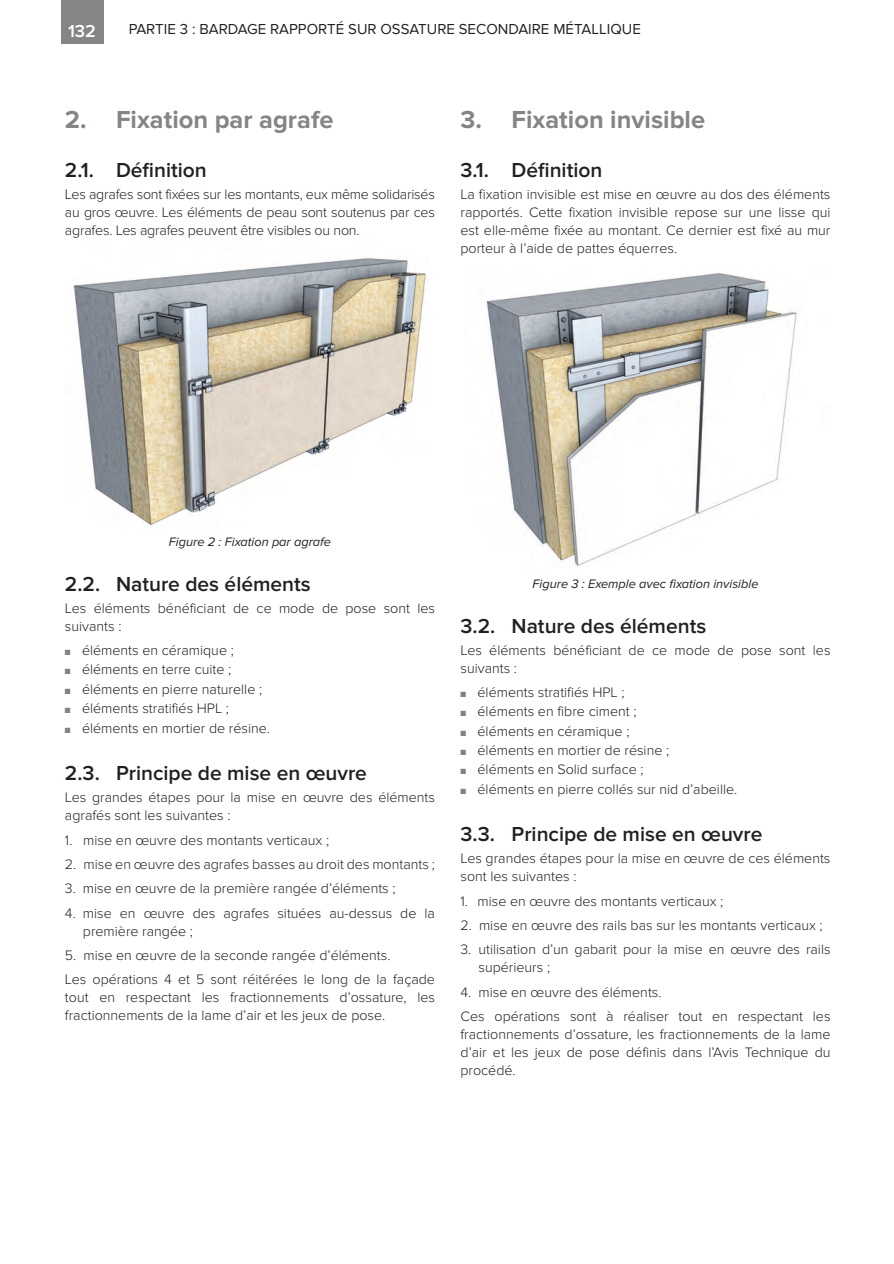
<style>
.page{position:relative;width:894px;height:1264px;background:#fff}
.page>*{position:absolute;margin:0;border:0;box-sizing:border-box;transform-origin:0 0}
.t1{font:700 25.5px "Proxima Nova";color:#838683}
.t2{font:600 21px "Proxima Nova";color:#231f20}
.t3{font:600 18px "Proxima Nova";color:#fff}
.t4{font:15px "Proxima Nova";color:#231f20}
.t5{font:300 14.25px/18px "Proxima Nova";color:#231f20}
.t6{font:italic 12.75px "Proxima Nova";color:#231f20}
.t7{font:7.5px "Zapf Dingbats Std";color:#808285}
.s1{color:#808285}
</style>
<div class="page">
<div style="left:61px;top:0;width:42px;height:44px;background:#838683"></div>
<img style="left:73px;top:258px;width:356px;height:268px">
<img style="left:485px;top:273px;width:312px;height:295px">
<p class="t3" style="left:68px;top:20px;width:29px">132</p>
<p class="t4" style="left:129px;top:21px;width:513px">PARTIE 3 : BARDAGE RAPPORTÉ SUR OSSATURE SECONDAIRE MÉTALLIQUE</p>
<h1 class="t1" style="left:65px;top:104px;width:270px">2. Fixation par agrafe</h1>
<h2 class="t2" style="left:65px;top:158px;width:143px">2.1. Définition</h2>
<p class="t5" style="left:65px;top:186px;width:371px;text-align:justify">Les agrafes sont fixées sur les montants, eux même solidarisés au gros œuvre. Les éléments de peau sont soutenus par ces agrafes. Les agrafes peuvent être visibles ou non.</p>
<h1 class="t1" style="left:460px;top:104px;width:246px">3. Fixation invisible</h1>
<h2 class="t2" style="left:460px;top:158px;width:143px">3.1. Définition</h2>
<p class="t5" style="left:460px;top:186px;width:371px;text-align:justify">La fixation invisible est mise en œuvre au dos des éléments rapportés. Cette fixation invisible repose sur une lisse qui est elle-même fixée au montant. Ce dernier est fixé au mur porteur à l’aide de pattes équerres.</p>
<p class="t6" style="left:169px;top:535px;width:164px">Figure 2 : Fixation par agrafe</p>
<h2 class="t2" style="left:65px;top:572px;width:247px">2.2. Nature des éléments</h2>
<p class="t5" style="left:65px;top:600px;width:371px">Les éléments bénéficiant de ce mode de pose sont les suivants :</p>
<p class="t7" style="left:71px;top:649px;width:4px">■</p>
<p class="t5" style="left:65px;top:641px;width:170px"><span class="s1">■</span> éléments en céramique ;</p>
<p class="t5" style="left:65px;top:661px;width:168px"><span class="s1">■</span> éléments en terre cuite ;</p>
<p class="t7" style="left:71px;top:688px;width:4px">■</p>
<p class="t5" style="left:65px;top:680px;width:199px"><span class="s1">■</span> éléments en pierre naturelle ;</p>
<p class="t5" style="left:65px;top:700px;width:166px"><span class="s1">■</span> éléments stratifiés HPL ;</p>
<p class="t7" style="left:71px;top:726px;width:4px">■</p>
<p class="t5" style="left:65px;top:719px;width:206px"><span class="s1">■</span> éléments en mortier de résine.</p>
<h2 class="t2" style="left:65px;top:761px;width:303px">2.3. Principe de mise en œuvre</h2>
<p class="t5" style="left:65px;top:789px;width:371px">Les grandes étapes pour la mise en œuvre des éléments agrafés sont les suivantes :</p>
<p class="t5" style="left:65px;top:831px;width:266px">1. mise en œuvre des montants verticaux ;</p>
<p class="t5" style="left:65px;top:855px;width:371px">2. mise en œuvre des agrafes basses au droit des montants ;</p>
<p class="t5" style="left:65px;top:880px;width:332px">3. mise en œuvre de la première rangée d’éléments ;</p>
<p class="t5" style="left:83px;top:904px;width:353px;text-indent:-18px">4. mise en œuvre des agrafes situées au-dessus de la première rangée ;</p>
<p class="t5" style="left:65px;top:943px;width:371px;line-height:24.5px">5. mise en œuvre de la seconde rangée d’éléments.<br>Les opérations 4 et 5 sont réitérées le long de la façade</p>
<p class="t5" style="left:65px;top:989px;width:371px">tout en respectant les fractionnements d’ossature, les fractionnements de la lame d’air et les jeux de pose.</p>
<p class="t6" style="left:532px;top:576px;width:227px">Figure 3 : Exemple avec fixation invisible</p>
<h2 class="t2" style="left:460px;top:614px;width:247px">3.2. Nature des éléments</h2>
<p class="t5" style="left:460px;top:642px;width:371px">Les éléments bénéficiant de ce mode de pose sont les suivants :</p>
<p class="t5" style="left:460px;top:683px;width:166px"><span class="s1">■</span> éléments stratifiés HPL ;</p>
<p class="t5" style="left:460px;top:703px;width:177px"><span class="s1">■</span> éléments en fibre ciment ;</p>
<p class="t5" style="left:460px;top:722px;width:170px"><span class="s1">■</span> éléments en céramique ;</p>
<p class="t5" style="left:460px;top:741px;width:210px"><span class="s1">■</span> éléments en mortier de résine ;</p>
<p class="t5" style="left:460px;top:761px;width:185px"><span class="s1">■</span> éléments en Solid surface ;</p>
<p class="t5" style="left:460px;top:780px;width:278px"><span class="s1">■</span> éléments en pierre collés sur nid d’abeille.</p>
<h2 class="t2" style="left:460px;top:822px;width:303px">3.3. Principe de mise en œuvre</h2>
<p class="t5" style="left:460px;top:850px;width:371px">Les grandes étapes pour la mise en œuvre de ces éléments sont les suivantes :</p>
<p class="t5" style="left:460px;top:892px;width:264px">1. mise en œuvre des montants verticaux ;</p>
<p class="t5" style="left:460px;top:916px;width:364px">2. mise en œuvre des rails bas sur les montants verticaux ;</p>
<p class="t5" style="left:478px;top:941px;width:353px;text-indent:-18px">3. utilisation d’un gabarit pour la mise en œuvre des rails supérieurs ;</p>
<p class="t5" style="left:460px;top:980px;width:371px;line-height:24.5px">4. mise en œuvre des éléments.<br>Ces opérations sont à réaliser tout en respectant les</p>
<p class="t5" style="left:460px;top:1026px;width:371px;text-align:justify">fractionnements d’ossature, les fractionnements de la lame d’air et les jeux de pose définis dans l’Avis Technique du procédé.</p>
</div>
